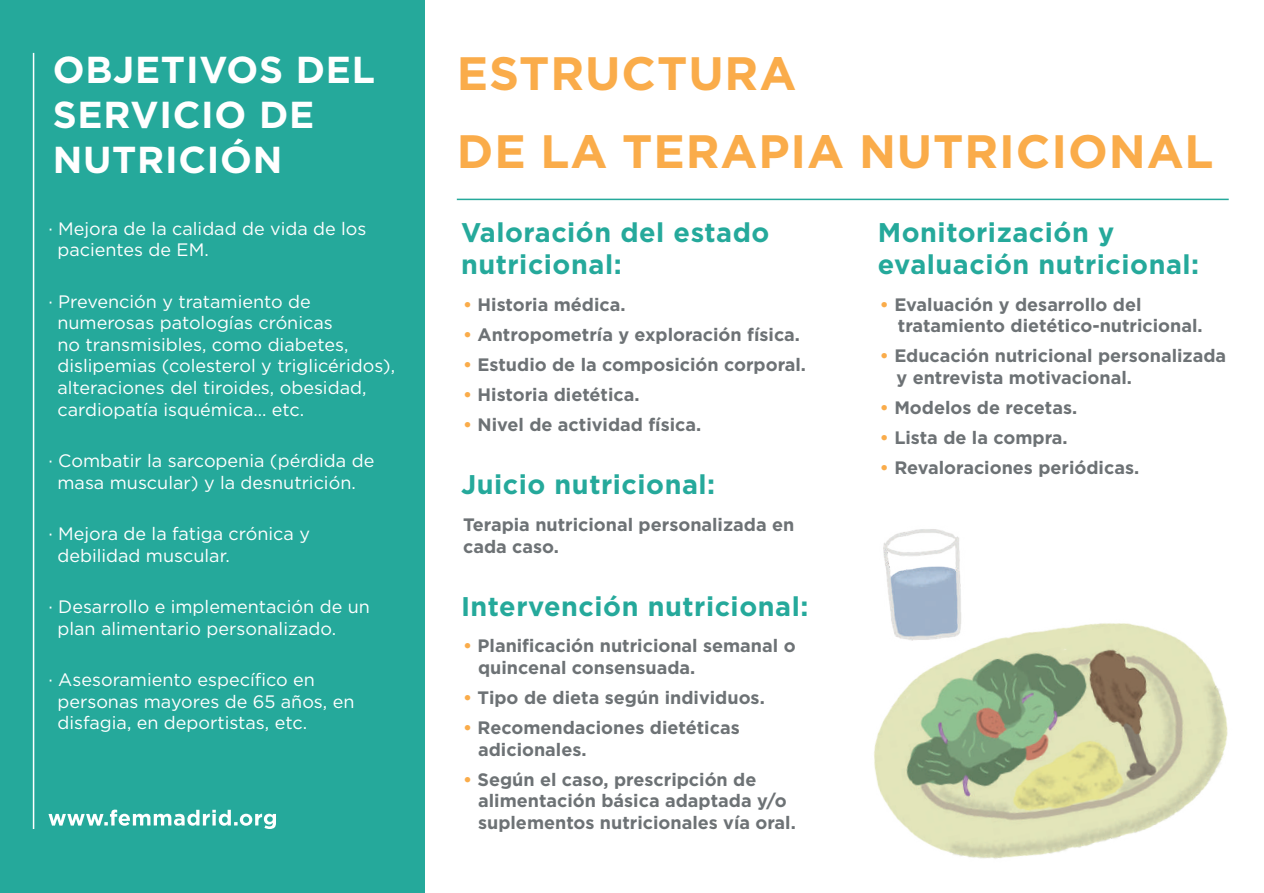
<style>
.page{position:relative;width:1264px;height:893px;background:#fff}
.page>*{position:absolute;margin:0;border:0;box-sizing:border-box;transform-origin:0 0}
.t1{font:700 46.8px/78px "Gotham";letter-spacing:.02em;color:#faac4a}
.t2{font:700 37.5px/45px "Gotham";letter-spacing:.02em;color:#fff}
.t3{font:700 27px/32.4px "Gotham";letter-spacing:.02em;color:#25a99b}
.t4{font:700 18px/21.6px "Gotham";color:#6d7275}
.t5{font:18px/21.6px "Gotham";color:#fff}
.s1{color:#faac4a}
</style>
<div class="page">
<div style="left:0;top:0;width:425px;height:893px;background:#25a99b"></div>
<hr style="left:33px;top:53px;width:1px;height:776px;background:#fff">
<svg style="left:48px;top:810px;width:228px;height:19px"></svg>
<hr style="left:457px;top:199px;width:771px;height:1px;background:#25a99b">
<img style="left:874px;top:623px;width:354px;height:236px">
<img style="left:880px;top:529px;width:91px;height:127px">
<h2 class="t2" style="left:53px;top:47px;width:324px">OBJETIVOS DEL<br>SERVICIO DE<br>NUTRICIÓN</h2>
<h1 class="t1" style="left:457px;top:34px;width:758px">ESTRUCTURA<br>DE LA TERAPIA NUTRICIONAL</h1>
<p class="t5" style="left:57px;top:217px;width:310px;text-indent:-9px">· Mejora de la calidad de vida de los pacientes de EM.</p>
<p class="t5" style="left:57px;top:290px;width:339px;text-indent:-9px">· Prevención y tratamiento de numerosas patologías crónicas<br>no transmisibles, como diabetes, dislipemias (colesterol y triglicéridos), alteraciones del tiroides, obesidad, cardiopatía isquémica… etc.</p>
<p class="t5" style="left:48px;top:449px;width:327px;text-align:center">· Combatir la sarcopenia (pérdida de masa muscular) y la desnutrición.</p>
<p class="t5" style="left:57px;top:522px;width:254px;text-indent:-9px">· Mejora de la fatiga crónica y debilidad muscular.</p>
<p class="t5" style="left:57px;top:595px;width:314px;text-indent:-9px">· Desarrollo e implementación de un plan alimentario personalizado.</p>
<p class="t5" style="left:57px;top:668px;width:298px;text-indent:-9px">· Asesoramiento específico en personas mayores de 65 años, en disfagia, en deportistas, etc.</p>
<h3 class="t3" style="left:461px;top:216px;width:310px">Valoración del estado nutricional:</h3>
<p class="t4" style="left:463px;top:293px;width:164px"><span class="s1">•</span> Historia médica.</p>
<p class="t4" style="left:463px;top:324px;width:338px"><span class="s1">•</span> Antropometría y exploración física.</p>
<p class="t4" style="left:463px;top:354px;width:344px"><span class="s1">•</span> Estudio de la composición corporal.</p>
<p class="t4" style="left:463px;top:384px;width:178px"><span class="s1">•</span> Historia dietética.</p>
<p class="t4" style="left:463px;top:414px;width:240px"><span class="s1">•</span> Nivel de actividad física.</p>
<h3 class="t3" style="left:461px;top:468px;width:256px">Juicio nutricional:</h3>
<p class="t4" style="left:463px;top:514px;width:333px">Terapia nutricional personalizada en cada caso.</p>
<h3 class="t3" style="left:461px;top:590px;width:349px">Intervención nutricional:</h3>
<p class="t4" style="left:478px;top:635px;width:319px;text-indent:-15px"><span class="s1">•</span> Planificación nutricional semanal o quincenal consensuada.</p>
<p class="t4" style="left:463px;top:687px;width:303px"><span class="s1">•</span> Tipo de dieta según individuos.</p>
<p class="t4" style="left:478px;top:717px;width:263px;text-indent:-15px"><span class="s1">•</span> Recomendaciones dietéticas adicionales.</p>
<p class="t4" style="left:478px;top:768px;width:319px;text-indent:-15px"><span class="s1">•</span> Según el caso, prescripción de alimentación básica adaptada y/o suplementos nutricionales vía oral.</p>
<h3 class="t3" style="left:878px;top:216px;width:323px">Monitorización y evaluación nutricional:</h3>
<p class="t4" style="left:898px;top:293px;width:306px;text-indent:-18px"><span class="s1">•</span> Evaluación y desarrollo del tratamiento dietético-nutricional.</p>
<p class="t4" style="left:896px;top:345px;width:331px;text-indent:-17px"><span class="s1">•</span> Educación nutricional personalizada y entrevista motivacional.</p>
<p class="t4" style="left:880px;top:397px;width:199px"><span class="s1">•</span> Modelos de recetas.</p>
<p class="t4" style="left:880px;top:427px;width:189px"><span class="s1">•</span> Lista de la compra.</p>
<p class="t4" style="left:880px;top:457px;width:261px"><span class="s1">•</span> Revaloraciones periódicas.</p>
</div>
